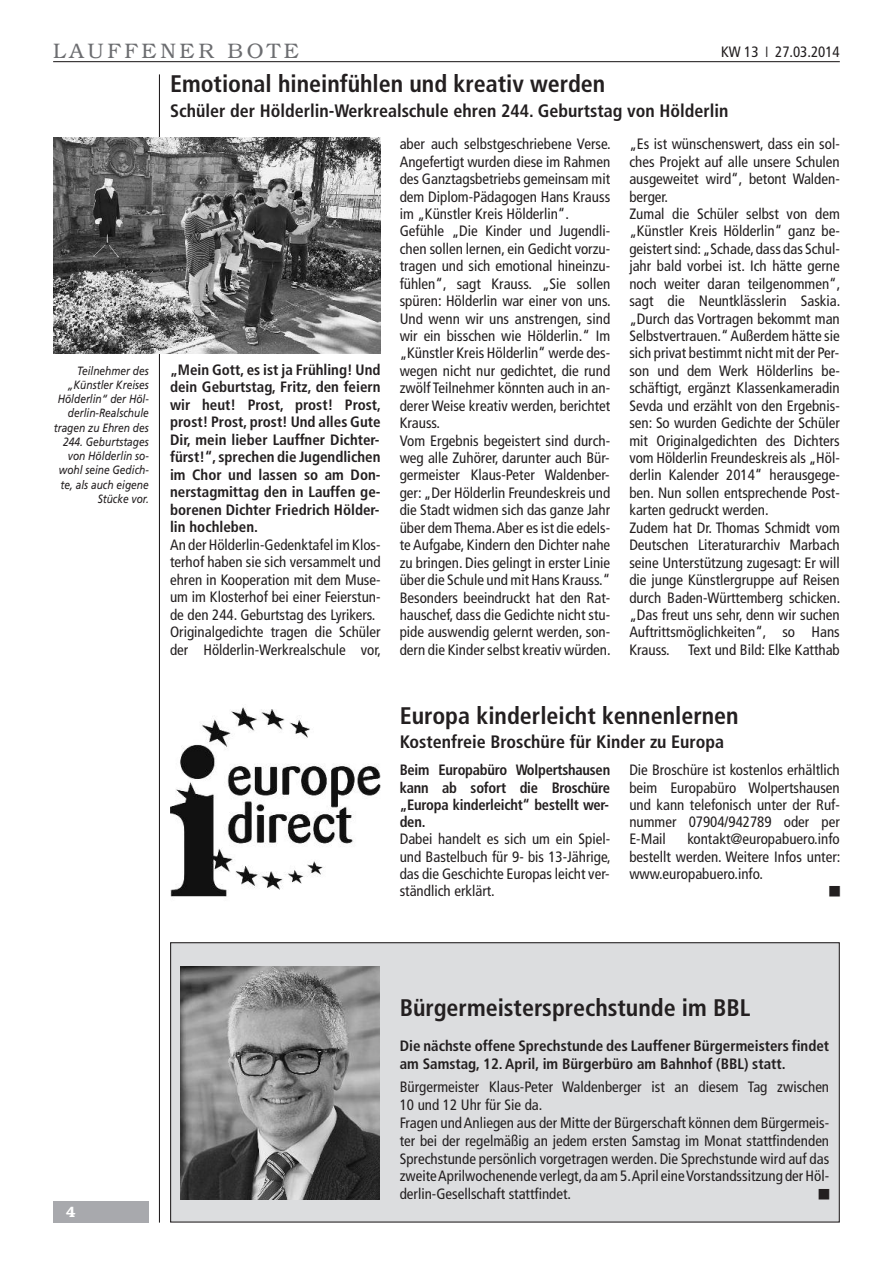
<style>
.page{position:relative;width:893px;height:1263px;background:#fff}
.page>*{position:absolute;margin:0;border:0;box-sizing:border-box;transform-origin:0 0}
.t1{font:700 condensed 24px "Frutiger LT";color:#231f20}
.t2{font:300 21px "Bookman LT";letter-spacing:.175em;color:#6c6d70}
.t3{font:700 condensed 18px "Frutiger LT";color:#231f20}
.t4{font:condensed 15px/17.4px "Frutiger LT";color:#231f20}
.t5{font:700 condensed 15px/17.5px "Frutiger LT";color:#231f20;text-align:justify}
.t6{font:600 15px "Bookman LT";color:#fff}
.t7{font:italic 12px/14.2px "Frutiger LT";color:#231f20;text-align:right;scale:.85 1}
</style>
<div class="page">
<hr style="left:159px;top:74px;width:1px;height:1148px;background:#231f20">
<hr style="left:53px;top:61px;width:787px;height:1px;background:#231f20">
<div style="left:53px;top:1201px;width:96px;height:21px;background:#a8a9ad"></div>
<img style="left:53px;top:138px;width:328px;height:216px">
<div style="left:171px;top:943px;width:668px;height:279px;background:#dcdddf"></div>
<div style="left:170px;top:942px;width:670px;height:280px;border:1px solid #231f20"></div>
<img style="left:180px;top:966px;width:200px;height:234px">
<img style="left:170px;top:707px;width:210px;height:190px">
<h2 class="t2" style="left:53px;top:38px;width:247px">LAUFFENER BOTE</h2>
<p class="t4" style="left:721px;top:44px;width:120px">KW 13 ❘ 27.03.2014</p>
<h1 class="t1" style="left:170px;top:74px;width:437px">Emotional hineinfühlen und kreativ werden</h1>
<p class="t3" style="left:170px;top:103px;width:560px">Schüler der Hölderlin-Werkrealschule ehren 244. Geburtstag von Hölderlin</p>
<p class="t7" style="left:54px;top:364px;width:113px">Teilnehmer des „Künstler Kreises<br>Hölderlin“ der Höl&shy;derlin-Realschule tragen zu Ehren des<br>244. Geburtstages von Hölderlin so&shy;wohl seine Gedich&shy;te, als auch eigene<br>Stücke vor.</p>
<p class="t5" style="left:170px;top:362px;width:213px">„Mein Gott, es ist ja Frühling! Und dein Geburtstag, Fritz, den feiern wir heut! Prost, prost! Prost, prost! Prost, prost! Und alles Gute Dir, mein lieber Lauffner Dichter&shy;fürst!“, sprechen die Jugendlichen im Chor und lassen so am Don&shy;nerstagmittag den in Lauffen ge&shy;borenen Dichter Friedrich Hölder&shy;lin hochleben.</p>
<p class="t4" style="left:170px;top:537px;width:213px">An der Hölderlin-Gedenktafel im Klos&shy;terhof haben sie sich versammelt und ehren in Kooperation mit dem Muse&shy;um im Klosterhof bei einer Feierstun&shy;de den 244. Geburtstag des Lyrikers.<br>Originalgedichte tragen die Schüler der Hölderlin-Werkrealschule vor,</p>
<p class="t4" style="left:400px;top:137px;width:213px">aber auch selbstgeschriebene Verse.<br>Angefertigt wurden diese im Rahmen des Ganztagsbetriebs gemeinsam mit dem Diplom-Pädagogen Hans Krauss im „Künstler Kreis Hölderlin“.<br>Gefühle „Die Kinder und Jugendli&shy;chen sollen lernen, ein Gedicht vorzu&shy;tragen und sich emotional hineinzu&shy;fühlen“, sagt Krauss. „Sie sollen spüren: Hölderlin war einer von uns.<br>Und wenn wir uns anstrengen, sind wir ein bisschen wie Hölderlin.“ Im „Künstler Kreis Hölderlin“ werde des&shy;wegen nicht nur gedichtet, die rund zwölf Teilnehmer könnten auch in an&shy;derer Weise kreativ werden, berichtet Krauss.<br>Vom Ergebnis begeistert sind durch&shy;weg alle Zuhörer, darunter auch Bür&shy;germeister Klaus-Peter Waldenber&shy;ger: „Der Hölderlin Freundeskreis und die Stadt widmen sich das ganze Jahr über demThema.Aber es ist die edels&shy;te Aufgabe, Kindern den Dichter nahe zu bringen. Dies gelingt in erster Linie über die Schule und mit Hans Krauss.“ Besonders beeindruckt hat den Rat&shy;hauschef, dass die Gedichte nicht stu&shy;pide auswendig gelernt werden, son&shy;dern die Kinder selbst kreativ würden.</p>
<p class="t4" style="left:629px;top:137px;width:213px">„Es ist wünschenswert, dass ein sol&shy;ches Projekt auf alle unsere Schulen ausgeweitet wird“, betont Walden&shy;berger.<br>Zumal die Schüler selbst von dem „Künstler Kreis Hölderlin“ ganz be&shy;geistertsind:„Schade,dass das Schul&shy;jahr bald vorbei ist. Ich hätte gerne noch weiter daran teilgenommen“, sagt die Neuntklässlerin Saskia. „Durch das Vortragen bekommt man Selbstvertrauen.“Außerdem hätte sie sich privat bestimmt nicht mit der Per&shy;son und dem Werk Hölderlins be&shy;schäftigt, ergänzt Klassenkameradin Sevda und erzählt von den Ergebnis&shy;sen: So wurden Gedichte der Schüler mit Originalgedichten des Dichters vom Hölderlin Freundeskreis als „Höl&shy;derlin Kalender 2014“ herausgege&shy;ben. Nun sollen entsprechende Post&shy;karten gedruckt werden.<br>Zudem hat Dr. Thomas Schmidt vom Deutschen Literaturarchiv Marbach seine Unterstützung zugesagt: Er will die junge Künstlergruppe auf Reisen durch Baden-Württemberg schicken. „Das freut uns sehr, denn wir suchen Auftrittsmöglichkeiten“, so Hans Krauss. Text und Bild: Elke Katthab</p>
<h1 class="t1" style="left:400px;top:706px;width:340px">Europa kinderleicht kennenlernen</h1>
<p class="t3" style="left:400px;top:735px;width:326px">Kostenfreie Broschüre für Kinder zu Europa</p>
<p class="t5" style="left:400px;top:763px;width:212px">Beim Europabüro Wolpertshausen kann ab sofort die Broschüre „Europa kinderleicht“ bestellt wer&shy;den.</p>
<p class="t4" style="left:400px;top:832px;width:213px;text-align:justify">Dabei handelt es sich um ein Spiel&shy;und Bastelbuch für 9- bis 13-Jährige, das die Geschichte Europas leicht ver&shy;ständlich erklärt.</p>
<p class="t4" style="left:629px;top:763px;width:212px;text-align:justify">Die Broschüre ist kostenlos erhältlich beim Europabüro Wolpertshausen und kann telefonisch unter der Ruf&shy;nummer 07904/942789 oder per E-Mail</p>
<p class="t4" style="left:629px;top:832px;width:213px;text-align:justify;text-indent:58px">kontakt@europabuero.info bestellt werden. Weitere Infos unter: www.europabuero.info.</p>
<p class="t6" style="left:66px;top:1203px;width:11px">4</p>
<h1 class="t1" style="left:400px;top:998px;width:352px">Bürgermeistersprechstunde im BBL</h1>
<p class="t5" style="left:400px;top:1038px;width:431px;line-height:18.1px">Die nächste offene Sprechstunde des Lauffener Bürgermeisters findet am Samstag, 12. April, im Bürgerbüro am Bahnhof (BBL) statt.</p>
<p class="t4" style="left:400px;top:1079px;width:431px;line-height:17.9px">Bürgermeister Klaus-Peter Waldenberger ist an diesem Tag zwischen 10 und 12 Uhr für Sie da.<br>Fragen undAnliegen aus der Mitte der Bürgerschaft können dem Bürgermeis&shy;ter bei der regelmäßig an jedem ersten Samstag im Monat stattfindenden Sprechstunde persönlich vorgetragen werden. Die Sprechstunde wird auf das zweiteAprilwochenende verlegt,da am 5.April eineVorstandssitzung der Höl&shy;derlin-Gesellschaft stattfindet.</p>
</div>
